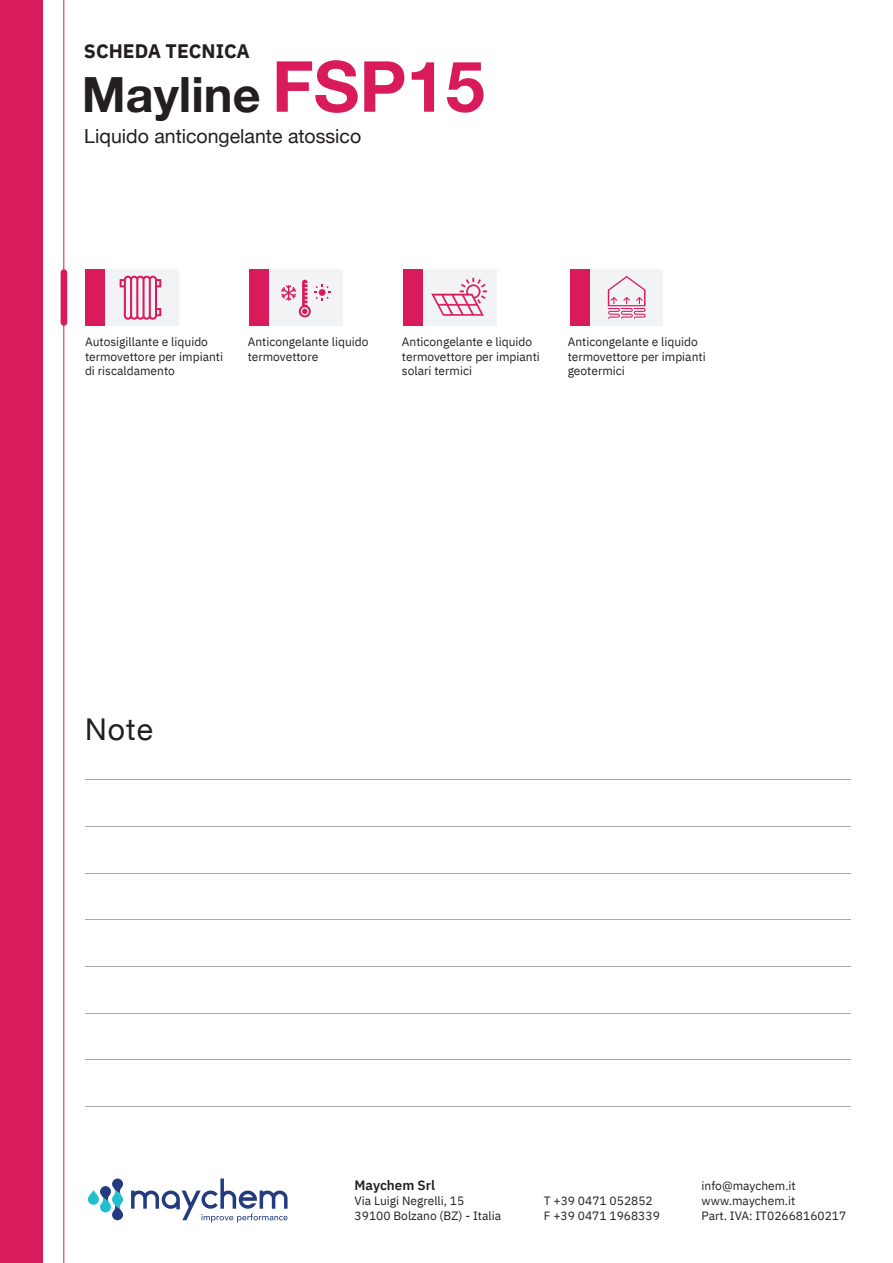
<style>
.page{position:relative;width:893px;height:1263px;background:#fff}
.page>*{position:absolute;margin:0;border:0;box-sizing:border-box;transform-origin:0 0}
.t1{font:700 48.6px "Helvetica Neue";color:#231f20}
.t2{font:30px "Helvetica Neue";color:#231f20}
.t3{font:19.5px "Helvetica Neue";color:#231f20}
.t4{font:700 19.5px "IBM Plex Sans";color:#231f20}
.t5{font:600 13.5px "IBM Plex Sans";color:#231f20}
.t6{font:12px/14.4px "IBM Plex Sans";color:#231f20}
.s1{font-size:70.5px;color:#d91a5b}
</style>
<div class="page">
<hr style="left:63px;top:0;width:1px;height:1263px;background:#d91a5b">
<div style="left:0;top:0;width:42px;height:1263px;background:#d91a5b"></div>
<div style="left:105px;top:269px;width:74px;height:57px;background:#f2f3f4"></div>
<div style="left:85px;top:269px;width:20px;height:57px;background:#d91a5b"></div>
<svg style="left:120px;top:275px;width:41px;height:45px"></svg>
<div style="left:423px;top:269px;width:73px;height:57px;background:#f2f3f4"></div>
<div style="left:403px;top:269px;width:20px;height:57px;background:#d91a5b"></div>
<svg style="left:431px;top:278px;width:56px;height:38px"></svg>
<div style="left:269px;top:269px;width:74px;height:57px;background:#f2f3f4"></div>
<div style="left:249px;top:269px;width:20px;height:57px;background:#d91a5b"></div>
<svg style="left:281px;top:280px;width:49px;height:38px"></svg>
<div style="left:590px;top:269px;width:73px;height:57px;background:#f2f3f4"></div>
<div style="left:570px;top:269px;width:20px;height:57px;background:#d91a5b"></div>
<svg style="left:608px;top:276px;width:38px;height:43px"></svg>
<svg style="left:131px;top:1178px;width:157px;height:45px"></svg>
<svg style="left:88px;top:1178px;width:35px;height:42px"></svg>
<div style="left:61px;top:269px;width:6px;height:57px;background:#d91a5b;border-radius:3px"></div>
<hr style="left:85px;top:779px;width:765px;height:1px;background:#a8a9ad">
<hr style="left:85px;top:826px;width:765px;height:1px;background:#a8a9ad">
<hr style="left:85px;top:873px;width:765px;height:1px;background:#a8a9ad">
<hr style="left:85px;top:919px;width:765px;height:1px;background:#a8a9ad">
<hr style="left:85px;top:966px;width:765px;height:1px;background:#a8a9ad">
<hr style="left:85px;top:1013px;width:765px;height:1px;background:#a8a9ad">
<hr style="left:85px;top:1059px;width:765px;height:1px;background:#a8a9ad">
<hr style="left:85px;top:1106px;width:765px;height:1px;background:#a8a9ad">
<h3 class="t4" style="left:84px;top:35px;width:168px">SCHEDA TECNICA</h3>
<h1 class="t1" style="left:82px;top:56px;width:404px">Mayline <span class="s1">FSP15</span></h1>
<h3 class="t3" style="left:84px;top:122px;width:279px">Liquido anticongelante atossico</h3>
<p class="t6" style="left:85px;top:334px;width:140px">Autosigillante e liquido termovettore per impianti di riscaldamento</p>
<p class="t6" style="left:248px;top:334px;width:122px">Anticongelante liquido termovettore</p>
<p class="t6" style="left:402px;top:334px;width:140px">Anticongelante e liquido termovettore per impianti solari termici</p>
<p class="t6" style="left:568px;top:334px;width:140px">Anticongelante e liquido termovettore per impianti geotermici</p>
<h2 class="t2" style="left:85px;top:708px;width:70px">Note</h2>
<p class="t5" style="left:355px;top:1174px;width:82px">Maychem Srl</p>
<p class="t6" style="left:355px;top:1192px;width:148px;line-height:15px">Via Luigi Negrelli, 15<br>39100 Bolzano (BZ) - Italia</p>
<p class="t6" style="left:544px;top:1192px;width:118px;line-height:15px">T +39 0471 052852<br>F +39 0471 1968339</p>
<p class="t6" style="left:702px;top:1177px;width:146px;line-height:15px">info@maychem.it www.maychem.it<br>Part. IVA: IT02668160217</p>
</div>
